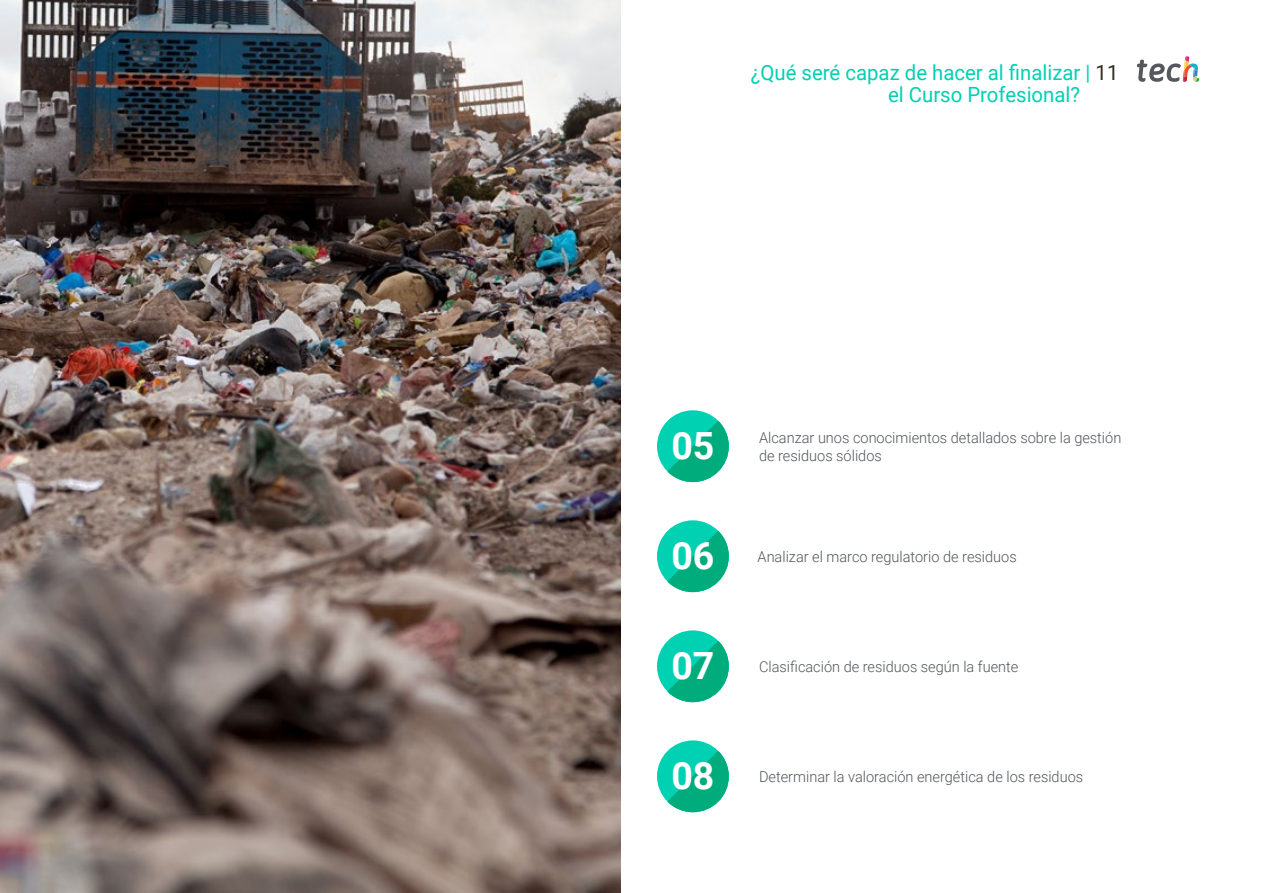
<style>
.page{position:relative;width:1263px;height:893px;background:#fff}
.page>*{position:absolute;margin:0;border:0;box-sizing:border-box;transform-origin:0 0}
.t1{font:700 37.5px "Roboto";color:#fff}
.t2{font:21px/22.5px "Roboto";color:#00d1b2}
.t3{font:300 15px "Roboto";color:#52555b}
.s1{color:#312e20}
</style>
<div class="page">
<img style="left:0;top:0;width:621px;height:893px">
<svg style="left:1137px;top:56px;width:62px;height:26px"></svg>
<div style="left:657px;top:520px;width:72px;height:72px;background:#00d1b2;border-radius:50%"></div>
<svg style="left:667px;top:531px;width:62px;height:61px"></svg>
<div style="left:657px;top:740px;width:72px;height:72px;background:#00d1b2;border-radius:50%"></div>
<svg style="left:667px;top:751px;width:62px;height:61px"></svg>
<div style="left:657px;top:630px;width:72px;height:72px;background:#00d1b2;border-radius:50%"></div>
<svg style="left:667px;top:641px;width:62px;height:61px"></svg>
<div style="left:657px;top:410px;width:72px;height:72px;background:#00d1b2;border-radius:50%"></div>
<svg style="left:667px;top:421px;width:62px;height:61px"></svg>
<h2 class="t2" style="left:888px;top:60px;width:232px;text-indent:-137px">¿Qué seré capaz de hacer al finalizar | <span class="s1">11 </span>el Curso Profesional?</h2>
<h1 class="t1" style="left:671px;top:419px;width:45px">05</h1>
<p class="t3" style="left:759px;top:427px;width:364px">Alcanzar unos conocimientos detallados sobre la gestión</p>
<p class="t3" style="left:759px;top:445px;width:124px">de residuos sólidos</p>
<h1 class="t1" style="left:671px;top:529px;width:45px">06</h1>
<p class="t3" style="left:757px;top:546px;width:261px">Analizar el marco regulatorio de residuos</p>
<h1 class="t1" style="left:671px;top:639px;width:45px">07</h1>
<p class="t3" style="left:759px;top:656px;width:261px">Clasificación de residuos según la fuente</p>
<h1 class="t1" style="left:671px;top:749px;width:45px">08</h1>
<p class="t3" style="left:759px;top:766px;width:326px">Determinar la valoración energética de los residuos</p>
</div>
